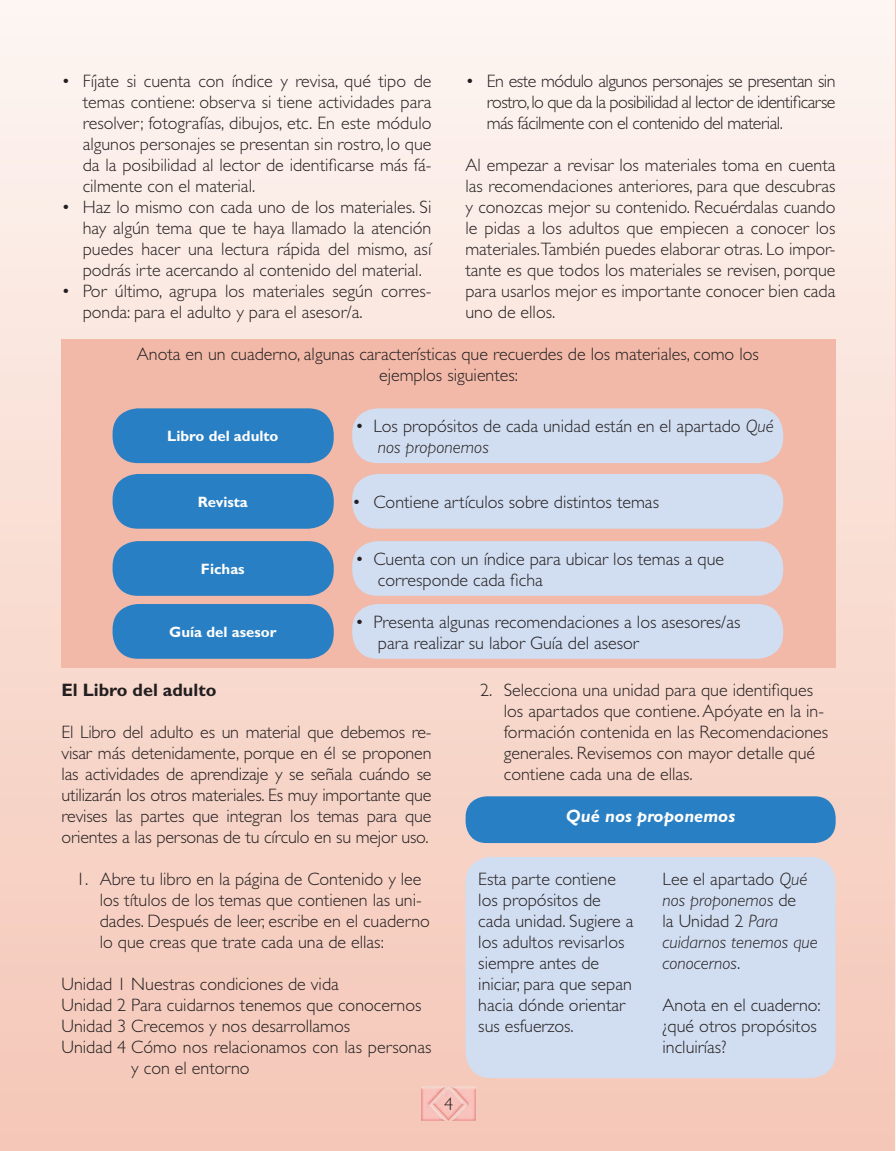
<style>
.page{position:relative;width:896px;height:1151px;background:#fff}
.page>*{position:absolute;margin:0;border:0;box-sizing:border-box;transform-origin:0 0}
.t1{font:300 18px/21px "Gill Sans";color:#231f20}
.t2{font:italic 300 18px/21px "Gill Sans";color:#231f20}
.t3{font:700 18px "Gill Sans";color:#231f20}
.t4{font:italic 700 18px "Gill Sans";color:#fff}
.t5{font:700 15px "Gill Sans";color:#fff}
.s1{font-style:italic}
.s2{font-style:normal}
</style>
<div class="page">
<div style="left:0;top:0;width:895px;height:1151px;background:linear-gradient(to bottom,#fdf5f1,#f5c6b6)"></div>
<svg style="left:895px;top:3px;width:1px;height:1146px"></svg>
<img style="left:421px;top:1086px;width:55px;height:34px">
<div style="left:465px;top:796px;width:370px;height:47px;background:#297fc3;border-radius:21px"></div>
<div style="left:61px;top:340px;width:774px;height:328px;background:#f2b9a8"></div>
<div style="left:352px;top:408px;width:431px;height:55px;background:#d1ddf0;border-radius:25px"></div>
<div style="left:352px;top:474px;width:431px;height:55px;background:#d1ddf0;border-radius:25px"></div>
<div style="left:352px;top:541px;width:431px;height:55px;background:#d1ddf0;border-radius:25px"></div>
<div style="left:352px;top:604px;width:431px;height:55px;background:#d1ddf0;border-radius:25px"></div>
<div style="left:465px;top:857px;width:370px;height:221px;background:#d1ddf0;border-radius:26px"></div>
<div style="left:113px;top:408px;width:221px;height:55px;background:#297fc3;border-radius:25px"></div>
<div style="left:113px;top:474px;width:221px;height:55px;background:#297fc3;border-radius:25px"></div>
<div style="left:113px;top:541px;width:221px;height:55px;background:#297fc3;border-radius:25px"></div>
<div style="left:113px;top:604px;width:221px;height:55px;background:#297fc3;border-radius:25px"></div>
<p class="t1" style="left:83px;top:70px;width:350px;text-align:justify;text-indent:-21px">• Fíjate si cuenta con índice y revisa, qué tipo de temas contiene: observa si tiene actividades para resolver; fotografías, dibujos, etc. En este módulo algunos personajes se presentan sin rostro, lo que da la posibilidad al lector de identificarse más fá&shy;cilmente con el material.</p>
<p class="t1" style="left:83px;top:196px;width:350px;text-align:justify;text-indent:-21px">• Haz lo mismo con cada uno de los materiales. Si hay algún tema que te haya llamado la atención puedes hacer una lectura rápida del mismo, así podrás irte acercando al contenido del material.</p>
<p class="t1" style="left:83px;top:280px;width:350px;text-indent:-21px">• Por último, agrupa los materiales según corres&shy;ponda: para el adulto y para el asesor/a.</p>
<p class="t1" style="left:487px;top:71px;width:350px;text-align:justify;text-indent:-21px">• En este módulo algunos personajes se presentan sin rostro, lo que da la posibilidad al lector de identificarse más fácilmente con el contenido del material.</p>
<p class="t1" style="left:465px;top:155px;width:371px;text-align:justify">Al empezar a revisar los materiales toma en cuenta las recomendaciones anteriores, para que descubras y conozcas mejor su contenido. Recuérdalas cuando le pidas a los adultos que empiecen a conocer los materiales.También puedes elaborar otras. Lo impor&shy;tante es que todos los materiales se revisen, porque para usarlos mejor es importante conocer bien cada uno de ellos.</p>
<p class="t1" style="left:137px;top:343px;width:623px;text-align:center">Anota en un cuaderno, algunas características que recuerdes de los materiales, como los ejemplos siguientes:</p>
<p class="t1" style="left:378px;top:416px;width:397px;text-indent:-23px">• Los propósitos de cada unidad están en el apartado <span class="s1">Qué nos proponemos</span></p>
<p class="t1" style="left:352px;top:492px;width:308px">• Contiene artículos sobre distintos temas</p>
<p class="t5" style="left:167px;top:427px;width:113px">Libro del adulto</p>
<p class="t5" style="left:198px;top:493px;width:52px">Revista</p>
<p class="t5" style="left:201px;top:560px;width:45px">Fichas</p>
<p class="t5" style="left:169px;top:623px;width:109px">Guía del asesor</p>
<p class="t1" style="left:378px;top:548px;width:348px;text-indent:-23px">• Cuenta con un índice para ubicar los temas a que corresponde cada ficha</p>
<p class="t1" style="left:378px;top:611px;width:364px;text-indent:-23px">• Presenta algunas recomendaciones a los asesores/as para realizar su labor Guía del asesor</p>
<p class="t3" style="left:61px;top:679px;width:156px">El Libro del adulto</p>
<p class="t1" style="left:61px;top:721px;width:371px;text-align:justify">El Libro del adulto es un material que debemos re&shy;visar más detenidamente, porque en él se proponen las actividades de aprendizaje y se señala cuándo se utilizarán los otros materiales. Es muy importante que revises las partes que integran los temas para que orientes a las personas de tu círculo en su mejor uso.</p>
<p class="t1" style="left:100px;top:868px;width:332px;text-indent:-24px">1. Abre tu libro en la página de Contenido y lee los títulos de los temas que contienen las uni&shy;dades. Después de leer, escribe en el cuaderno lo que creas que trate cada una de ellas:</p>
<p class="t1" style="left:61px;top:973px;width:279px">Unidad 1 Nuestras condiciones de vida</p>
<p class="t1" style="left:61px;top:994px;width:361px">Unidad 2 Para cuidarnos tenemos que conocernos</p>
<p class="t1" style="left:61px;top:1015px;width:290px">Unidad 3 Crecemos y nos desarrollamos</p>
<p class="t1" style="left:61px;top:1036px;width:371px">Unidad 4 Cómo nos relacionamos con las personas</p>
<p class="t1" style="left:131px;top:1057px;width:120px">y con el entorno</p>
<p class="t1" style="left:444px;top:1094px;width:10px">4</p>
<p class="t1" style="left:504px;top:679px;width:326px;text-indent:-24px">2. Selecciona una unidad para que identifiques los apartados que contiene. Apóyate en la in&shy;formación contenida en las Recomendaciones generales. Revisemos con mayor detalle qué contiene cada una de ellas.</p>
<p class="t4" style="left:566px;top:805px;width:171px">Qué nos proponemos</p>
<p class="t1" style="left:478px;top:869px;width:157px">Esta parte contiene los propósitos de cada unidad. Sugiere a los adultos revisarlos siempre antes de iniciar, para que sepan hacia dónde orientar sus esfuerzos.</p>
<p class="t2" style="left:662px;top:869px;width:157px"><span class="s2">Lee el apartado</span> Qué nos proponemos <span class="s2">de<br>la Unidad 2</span> Para cuidarnos tenemos que conocernos<span class="s2">.</span></p>
<p class="t1" style="left:662px;top:995px;width:160px">Anota en el cuaderno: ¿qué otros propósitos incluirías?</p>
</div>
